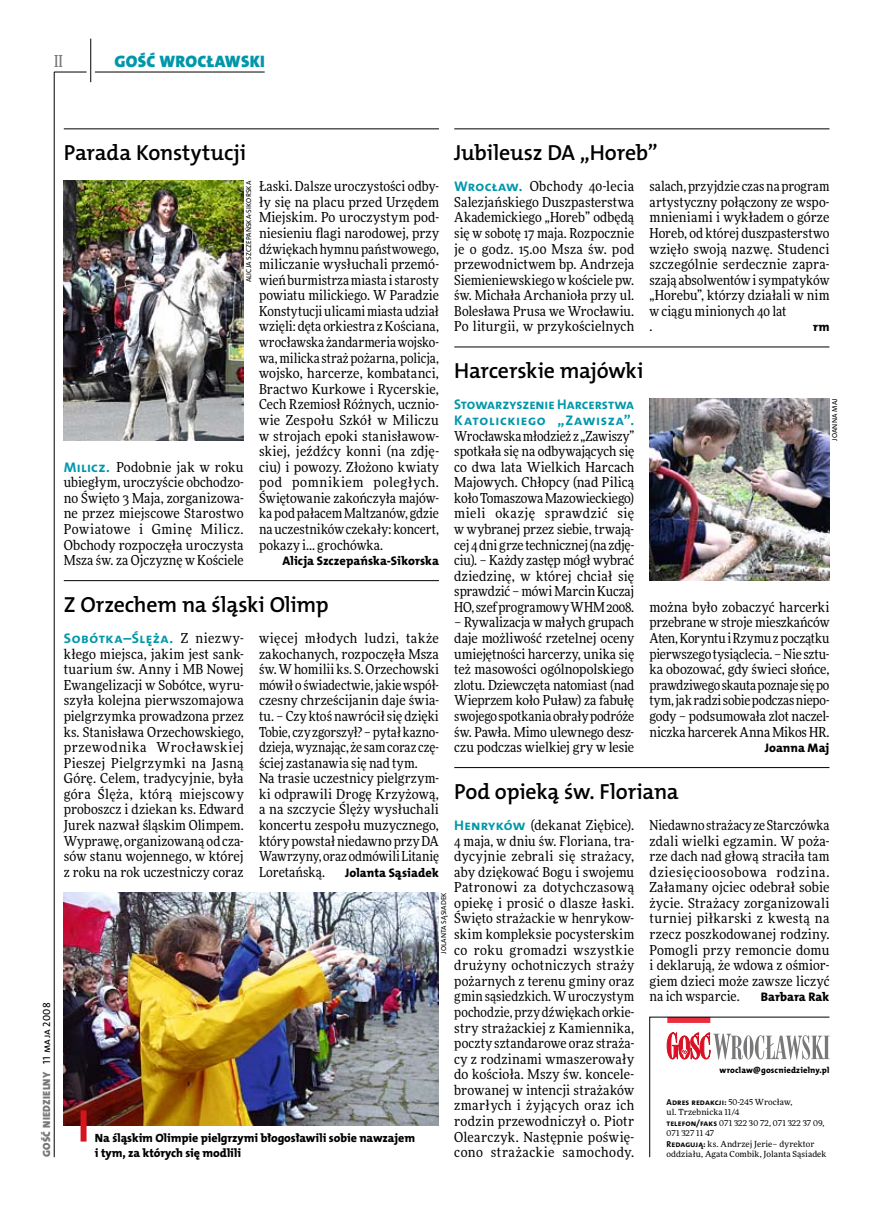
<style>
.page{position:relative;width:872px;height:1221px;background:#fff}
.page>*{position:absolute;margin:0;border:0;box-sizing:border-box;transform-origin:0 0}
.t1{font:21.9px "The Mix HP6 Se Bld";letter-spacing:-.01em;color:#000}
.t2{font:16.65px "The Mix HP9 Blk";letter-spacing:.02em;color:#0097aa}
.t3{font:500 16.5px "Freeday Narrow";color:#787779;scale:.9 1}
.t4{font:13.95px/15.6px "The Mix HP7 Bld";color:#0097aa}
.t5{font:13.95px "The Mix HP7 Bld";letter-spacing:.025em;color:#0097aa}
.t6{font:13.8px/15.6px "Freeday Narrow News";letter-spacing:.005em;color:#000;text-align:justify}
.t7{font:12.45px "The Mix HP8 Ex Bld";letter-spacing:.005em;color:#000}
.t8{font:12px/15.6px "The Mix HP8 Ex Bld";letter-spacing:-.005em;color:#000}
.t9{font:10.5px "The Mix HP9 Blk";letter-spacing:.025em;color:#787779}
.t10{font:8.55px "The Mix HP7 Bld";letter-spacing:.005em;color:#000}
.t11{font:8.55px "The Mix HP8 Ex Bld";letter-spacing:.02em;color:#000}
.t12{font:8.4px/10.5px "Freeday News";letter-spacing:.01em;color:#000}
.t13{font:7.2px "The Mix HP5 Plain";letter-spacing:.015em;color:#000}
.s1{font-family:"The Mix HP5 Plain";color:#000}
.s2{font-family:"The Mix HP7 Bld";font-size:13.95px;color:#0097aa}
.s3{font-family:"Freeday Narrow News";font-size:13.8px;color:#000}
.s4{font-family:"Freeday News";font-size:8.4px}
.s5{font-family:"The Mix HP7 Bld";font-size:8.55px}
</style>
<div class="page">
<hr style="left:54px;top:72px;width:1px;height:1085px;background:#000">
<hr style="left:90px;top:39px;width:1px;height:43px;background:#000">
<hr style="left:54px;top:72px;width:33px;height:1px;background:#000">
<hr style="left:95px;top:72px;width:170px;height:1px;background:#000">
<svg style="left:649px;top:1016px;width:181px;height:141px"></svg>
<hr style="left:64px;top:580px;width:375px;height:1px;background:#000">
<hr style="left:454px;top:767px;width:375px;height:1px;background:#000">
<hr style="left:64px;top:129px;width:375px;height:1px;background:#000">
<hr style="left:454px;top:347px;width:375px;height:1px;background:#000">
<hr style="left:454px;top:129px;width:375px;height:1px;background:#000">
<img style="left:649px;top:398px;width:180px;height:182px">
<img style="left:64px;top:181px;width:180px;height:259px">
<img style="left:64px;top:892px;width:375px;height:233px">
<div style="left:81px;top:1110px;width:6px;height:31px;background:#d4151f"></div>
<p class="t3" style="left:54px;top:50px;width:11px">II</p>
<p class="t2" style="left:114px;top:50px;width:152px">GOŚĆ WROCŁAWSKI</p>
<p class="t9" style="left:40px;top:1156px;width:156px;rotate:-90deg">GOŚĆ NIEDZIELNY <span class="s1">11 maja 2008</span></p>
<h1 class="t1" style="left:454px;top:139px;width:205px">Jubileusz DA „Horeb”</h1>
<p class="t6" style="left:454px;top:178px;width:181px"><span class="s2">Wrocław.</span> Obchody 40-lecia Salezjańskiego Duszpasterstwa Akademickiego „Horeb” odbędą się w sobotę 17 maja. Rozpocznie je o godz. 15.00 Msza św. pod przewodnictwem bp. Andrzeja Siemieniewskiego w kościele pw. św. Michała Archanioła przy ul.<br>Bolesława Prusa we Wrocławiu.<br>Po liturgii, w przykościelnych</p>
<p class="t6" style="left:649px;top:178px;width:181px;text-align:left">salach, przyjdzie czas na program artystyczny połączony ze wspo&shy;mnieniami i wykładem o górze<br>Horeb, od której duszpasterstwo wzięło swoją nazwę. Studenci szczególnie serdecznie zapra&shy;szają absolwentów isympatyków „Horebu”, którzy działali w nim w ciągu minionych 40 lat<br>.</p>
<h1 class="t1" style="left:64px;top:139px;width:184px">Parada Konstytucji</h1>
<p class="t6" style="left:259px;top:178px;width:181px">Łaski. Dalsze uroczystości odby&shy;ły się na placu przed Urzędem Miejskim. Po uroczystym pod&shy;niesieniu flagi narodowej, przy dźwiękach hymnu państwowego, miliczanie wysłuchali przemó&shy;wień burmistrza miasta istarosty powiatu milickiego. W Paradzie Konstytucji ulicami miasta udział wzięli: dęta orkiestra zKościana, wrocławska żandarmeria wojsko&shy;wa, milicka straż pożarna, policja, wojsko, harcerze, kombatanci, Bractwo Kurkowe i Rycerskie, Cech Rzemiosł Różnych, ucznio&shy;wie Zespołu Szkół w Miliczu w strojach epoki stanisławow&shy;skiej, jeźdźcy konni (na zdję&shy;ciu) i powozy. Złożono kwiaty pod pomnikiem poległych.<br>Świętowanie zakończyła majów&shy;ka pod pałacem Maltzanów, gdzie na uczestników czekały: koncert, pokazy i... grochówka.</p>
<p class="t7" style="left:282px;top:553px;width:158px">Alicja Szczepańska-Sikorska</p>
<p class="t13" style="left:244px;top:282px;width:102px;rotate:-90deg">Ali cja Szczepańska-Sikorska</p>
<p class="t7" style="left:813px;top:319px;width:17px">rm</p>
<h1 class="t1" style="left:454px;top:357px;width:191px">Harcerskie majówki</h1>
<p class="t4" style="left:454px;top:397px;width:181px">Stowarzyszenie Harcerstwa<br>Katolickiego „Zawisza”.</p>
<p class="t6" style="left:454px;top:427px;width:181px">Wrocławska młodzież z „Zawiszy” spotkała się na odbywających się co dwa lata Wielkich Harcach Majowych. Chłopcy (nad Pilicą koło Tomaszowa Mazowieckiego) mieli okazję sprawdzić się w wybranej przez siebie, trwają&shy;cej 4 dni grze technicznej (na zdję&shy;ciu). – Każdy zastęp mógł wybrać dziedzinę, w której chciał się sprawdzić – mówi Marcin Kuczaj HO, szef programowy WHM 2008.</p>
<p class="t6" style="left:454px;top:614px;width:181px">– Rywalizacja w małych grupach daje możliwość rzetelnej oceny umiejętności harcerzy, unika się też masowości ogólnopolskiego zlotu. Dziewczęta natomiast (nad Wieprzem koło Puław) za fabułę swojego spotkania obrały podróże św. Pawła. Mimo ulewnego desz&shy;czu podczas wielkiej gry w lesie</p>
<p class="t13" style="left:830px;top:440px;width:43px;rotate:-90deg">joanna maj</p>
<p class="t6" style="left:64px;top:459px;width:181px"><span class="s2">Milicz.</span> Podobnie jak w roku ubiegłym, uroczyście obchodzo&shy;no Święto 3 Maja, zorganizowa&shy;ne przez miejscowe Starostwo Powiatowe i Gminę Milicz.<br>Obchody rozpoczęła uroczysta Msza św. za Ojczyznę w Kościele</p>
<h1 class="t1" style="left:64px;top:590px;width:266px">Z Orzechem na śląski Olimp</h1>
<p class="t5" style="left:64px;top:629px;width:181px">Sobótka–Ślęża. <span class="s3">Z niezwy-</span></p>
<p class="t6" style="left:64px;top:645px;width:181px">kłego miejsca, jakim jest sank&shy;tuarium św. Anny i MB Nowej Ewangelizacji w Sobótce, wyru&shy;szyła kolejna pierwszomajowa pielgrzymka prowadzona przez ks. Stanisława Orzechowskiego, przewodnika Wrocławskiej Pieszej Pielgrzymki na Jasną Górę. Celem, tradycyjnie, była góra Ślęża, którą miejscowy proboszcz i dziekan ks. Edward Jurek nazwał śląskim Olimpem.<br>Wyprawę, organizowaną od cza&shy;sów stanu wojennego, w której z roku na rok uczestniczy coraz</p>
<p class="t6" style="left:649px;top:599px;width:181px">można było zobaczyć harcerki przebrane w stroje mieszkańców Aten, Koryntu iRzymu zpoczątku pierwszego tysiąclecia. – Nie sztu&shy;ka obozować, gdy świeci słońce, prawdziwego skauta poznaje się po tym, jak radzi sobie podczas niepo&shy;gody – podsumowała zlot naczel&shy;niczka harcerek Anna Mikos HR.</p>
<p class="t7" style="left:764px;top:739px;width:66px">Joanna Maj</p>
<p class="t6" style="left:259px;top:630px;width:181px;text-align:left">więcej młodych ludzi, także zakochanych, rozpoczęła Msza św. Whomilii ks. S. Orzechowski mówił o świadectwie, jakie współ&shy;czesny chrześcijanin daje świa&shy;tu. – Czy ktoś nawrócił się dzięki<br>Tobie, czy zgorszył? – pytał kazno&shy;dzieja, wyznając, że sam coraz czę&shy;ściej zastanawia się nad tym.<br>Na trasie uczestnicy pielgrzym&shy;ki odprawili Drogę Krzyżową, a na szczycie Ślęży wysłuchali koncertu zespołu muzycznego, który powstał niedawno przy DA<br>Wawrzyny, oraz odmówili Litanię<br>Loretańską.</p>
<h1 class="t1" style="left:454px;top:777px;width:226px">Pod opieką św. Floriana</h1>
<p class="t6" style="left:454px;top:817px;width:181px"><span class="s2">Henryków</span> (dekanat Ziębice).<br>4 maja, w dniu św. Floriana, tra&shy;dycyjnie zebrali się strażacy, aby dziękować Bogu i swojemu Patronowi za dotychczasową opiekę i prosić o dlasze łaski.<br>Święto strażackie w henrykow&shy;skim kompleksie pocysterskim co roku gromadzi wszystkie drużyny ochotniczych straży pożarnych z terenu gminy oraz gmin sąsiedzkich. Wuroczystym pochodzie, przy dźwiękach orkie&shy;stry strażackiej z Kamiennika, poczty sztandarowe oraz straża&shy;cy z rodzinami wmaszerowały do kościoła. Mszy św. koncele&shy;browanej w intencji strażaków zmarłych i żyjących oraz ich rodzin przewodniczył o. Piotr Olearczyk. Następnie poświę&shy;cono strażackie samochody.</p>
<p class="t6" style="left:649px;top:817px;width:181px">Niedawno strażacy ze Starczówka zdali wielki egzamin. W poża&shy;rze dach nad głową straciła tam dziesięcioosobowa rodzina.<br>Załamany ojciec odebrał sobie życie. Strażacy zorganizowali turniej piłkarski z kwestą na rzecz poszkodowanej rodziny.<br>Pomogli przy remoncie domu i deklarują, że wdowa z ośmior&shy;giem dzieci może zawsze liczyć na ich wsparcie.</p>
<p class="t7" style="left:345px;top:864px;width:96px">Jolanta Sąsiadek</p>
<p class="t13" style="left:439px;top:953px;width:62px;rotate:-90deg">Jolanta Sąsiadek</p>
<p class="t7" style="left:761px;top:989px;width:70px">Barbara Rak</p>
<p class="t11" style="left:719px;top:1064px;width:111px">wroclaw@goscniedzielny.pl</p>
<p class="t10" style="left:666px;top:1096px;width:127px">Adres redakcji: <span class="s4">50-245 Wrocław,</span></p>
<p class="t12" style="left:666px;top:1106px;width:161px">ul. Trzebnicka 11/4<br><span class="s5">telefon/faks</span> 071 322 30 72, 071 322 37 09,<br>071 327 11 47<br><span class="s5">Redagują:</span> ks. Andrzej Jerie– dyrektor oddziału, Agata Combik, Jolanta Sąsiadek</p>
<p class="t8" style="left:95px;top:1129px;width:321px">Na śląskim Olimpie pielgrzymi błogosławili sobie nawzajem i tym, za których się modlili</p>
</div>
